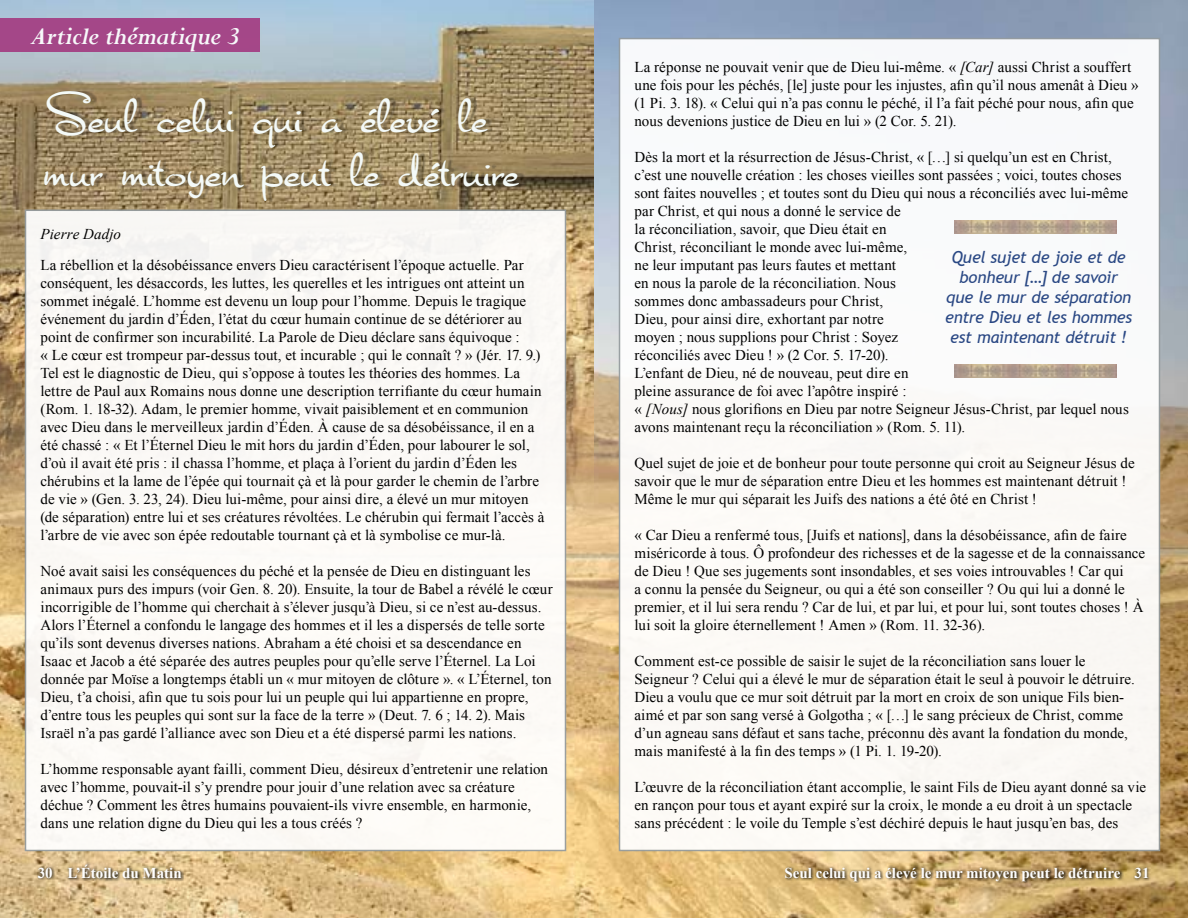
<style>
.page{position:relative;width:1188px;height:918px;background:#fff}
.page>*{position:absolute;margin:0;border:0;box-sizing:border-box;transform-origin:0 0}
.t1{font:45px/54px "Sprig Pro";letter-spacing:.005em;color:#f4faf8}
.t2{font:italic 700 27px "Perpetua";letter-spacing:-.02em;color:#fff}
.t3{font:italic 16.5px/19.8px "Trebuchet MS";letter-spacing:-.015em;color:#2a4884;text-align:center}
.t4{font:15px/18px "Times New Roman";letter-spacing:.005em;color:#000}
.t5{font:700 15px "Times New Roman";color:#fff}
.t6{font:italic 15px "Times New Roman";letter-spacing:.005em;color:#000}
.s1{font-style:italic}
</style>
<div class="page">
<img style="left:0;top:0;width:1188px;height:918px">
<img style="left:0;top:0;width:594px;height:517px">
<div style="left:25px;top:210px;width:541px;height:641px;background:#fcfaf6;border:2px solid #959c9f"></div>
<div style="left:619px;top:38px;width:541px;height:813px;background:#fbfaf7;border:2px solid #959c9f"></div>
<img style="left:955px;top:220px;width:162px;height:14px">
<img style="left:955px;top:365px;width:162px;height:13px">
<div style="left:0;top:18px;width:260px;height:34px;background:#a44788"></div>
<div style="left:1133px;top:867px;width:18px;height:14px;background:#000;opacity:.75"></div>
<div style="left:66px;top:862px;width:118px;height:20px;background:#000;opacity:.75"></div>
<div style="left:37px;top:866px;width:18px;height:14px;background:#000;opacity:.75"></div>
<div style="left:784px;top:865px;width:340px;height:18px;background:#000;opacity:.75"></div>
<div style="left:50px;top:91px;width:476px;height:111px;background:#000;opacity:.25"></div>
<h2 class="t2" style="left:30px;top:19px;width:211px">Article thématique 3</h2>
<h1 class="t1" style="left:44px;top:88px;width:477px">Seul celui qui a élevé le mur mitoyen peut le détruire</h1>
<p class="t6" style="left:40px;top:224px;width:82px">Pierre Dadjo</p>
<p class="t4" style="left:40px;top:256px;width:505px">La rébellion et la désobéissance envers Dieu caractérisent l’époque actuelle. Par conséquent, les désaccords, les luttes, les querelles et les intrigues ont atteint un sommet inégalé. L’homme est devenu un loup pour l’homme. Depuis le tragique événement du jardin d’Éden, l’état du cœur humain continue de se détériorer au point de confirmer son incurabilité. La Parole de Dieu déclare sans équivoque :<br>« Le cœur est trompeur par-dessus tout, et incurable ; qui le connaît ? » (Jér. 17. 9.)<br>Tel est le diagnostic de Dieu, qui s’oppose à toutes les théories des hommes. La lettre de Paul aux Romains nous donne une description terrifiante du cœur humain (Rom. 1. 18‑32). Adam, le premier homme, vivait paisiblement et en communion avec Dieu dans le merveilleux jardin d’Éden. À cause de sa désobéissance, il en a été chassé : « Et l’Éternel Dieu le mit hors du jardin d’Éden, pour labourer le sol, d’où il avait été pris : il chassa l’homme, et plaça à l’orient du jardin d’Éden les chérubins et la lame de l’épée qui tournait çà et là pour garder le chemin de l’arbre de vie » (Gen. 3. 23, 24). Dieu lui-même, pour ainsi dire, a élevé un mur mitoyen (de séparation) entre lui et ses créatures révoltées. Le chérubin qui fermait l’accès à l’arbre de vie avec son épée redoutable tournant çà et là symbolise ce mur-là.</p>
<p class="t4" style="left:40px;top:562px;width:514px">Noé avait saisi les conséquences du péché et la pensée de Dieu en distinguant les animaux purs des impurs (voir Gen. 8. 20). Ensuite, la tour de Babel a révélé le cœur incorrigible de l’homme qui cherchait à s’élever jusqu’à Dieu, si ce n’est au-dessus.<br>Alors l’Éternel a confondu le langage des hommes et il les a dispersés de telle sorte qu’ils sont devenus diverses nations. Abraham a été choisi et sa descendance en Isaac et Jacob a été séparée des autres peuples pour qu’elle serve l’Éternel. La Loi donnée par Moïse a longtemps établi un « mur mitoyen de clôture ». « L’Éternel, ton Dieu, t’a choisi, afin que tu sois pour lui un peuple qui lui appartienne en propre, d’entre tous les peuples qui sont sur la face de la terre » (Deut. 7. 6 ; 14. 2). Mais Israël n’a pas gardé l’alliance avec son Dieu et a été dispersé parmi les nations.</p>
<p class="t4" style="left:40px;top:760px;width:509px">L’homme responsable ayant failli, comment Dieu, désireux d’entretenir une relation avec l’homme, pouvait‑il s’y prendre pour jouir d’une relation avec sa créature déchue ? Comment les êtres humains pouvaient-ils vivre ensemble, en harmonie, dans une relation digne du Dieu qui les a tous créés ?</p>
<p class="t4" style="left:634px;top:58px;width:506px">La réponse ne pouvait venir que de Dieu lui-même. « <span class="s1">[Car]</span> aussi Christ a souffert une fois pour les péchés, [le] juste pour les injustes, afin qu’il nous amenât à Dieu » (1 Pi. 3. 18). « Celui qui n’a pas connu le péché, il l’a fait péché pour nous, afin que nous devenions justice de Dieu en lui » (2 Cor. 5. 21).</p>
<p class="t4" style="left:634px;top:148px;width:496px">Dès la mort et la résurrection de Jésus-Christ, « […] si quelqu’un est en Christ, c’est une nouvelle création : les choses vieilles sont passées ; voici, toutes choses sont faites nouvelles ; et toutes sont du Dieu qui nous a réconciliés avec lui-même par Christ, et qui nous a donné le service de<br>la réconciliation, savoir, que Dieu était en<br>Christ, réconciliant le monde avec lui-même,<br>ne leur imputant pas leurs fautes et mettant<br>en nous la parole de la réconciliation. Nous<br>sommes donc ambassadeurs pour Christ,<br>Dieu, pour ainsi dire, exhortant par notre<br>moyen ; nous supplions pour Christ : Soyez<br>réconciliés avec Dieu ! » (2 Cor. 5. 17‑20).<br>L’enfant de Dieu, né de nouveau, peut dire en<br>pleine assurance de foi avec l’apôtre inspiré :<br>« <span class="s1">[Nous]</span> nous glorifions en Dieu par notre Seigneur Jésus-Christ, par lequel nous avons maintenant reçu la réconciliation » (Rom. 5. 11).</p>
<p class="t4" style="left:634px;top:454px;width:502px">Quel sujet de joie et de bonheur pour toute personne qui croit au Seigneur Jésus de savoir que le mur de séparation entre Dieu et les hommes est maintenant détruit !<br>Même le mur qui séparait les Juifs des nations a été ôté en Christ !</p>
<p class="t4" style="left:634px;top:526px;width:512px">« Car Dieu a renfermé tous, [Juifs et nations], dans la désobéissance, afin de faire miséricorde à tous. Ô profondeur des richesses et de la sagesse et de la connaissance de Dieu ! Que ses jugements sont insondables, et ses voies introuvables ! Car qui<br>a connu la pensée du Seigneur, ou qui a été son conseiller ? Ou qui lui a donné le premier, et il lui sera rendu ? Car de lui, et par lui, et pour lui, sont toutes choses ! À lui soit la gloire éternellement ! Amen » (Rom. 11. 32-36).</p>
<p class="t4" style="left:634px;top:652px;width:502px">Comment est-ce possible de saisir le sujet de la réconciliation sans louer le Seigneur ? Celui qui a élevé le mur de séparation était le seul à pouvoir le détruire.<br>Dieu a voulu que ce mur soit détruit par la mort en croix de son unique Fils bien&shy;aimé et par son sang versé à Golgotha ; « […] le sang précieux de Christ, comme d’un agneau sans défaut et sans tache, préconnu dès avant la fondation du monde, mais manifesté à la fin des temps » (1 Pi. 1. 19‑20).</p>
<p class="t4" style="left:634px;top:778px;width:513px">L’œuvre de la réconciliation étant accomplie, le saint Fils de Dieu ayant donné sa vie en rançon pour tous et ayant expiré sur la croix, le monde a eu droit à un spectacle sans précédent : le voile du Temple s’est déchiré depuis le haut jusqu’en bas, des</p>
<p class="t3" style="left:945px;top:248px;width:188px">Quel sujet de joie et de bonheur […] de savoir que le mur de séparation entre Dieu et les hommes est maintenant détruit !</p>
<p class="t5" style="left:38px;top:862px;width:146px">30 L’Étoile du Matin</p>
<p class="t5" style="left:784px;top:862px;width:367px">Seul celui qui a élevé le mur mitoyen peut le détruire 31</p>
</div>
